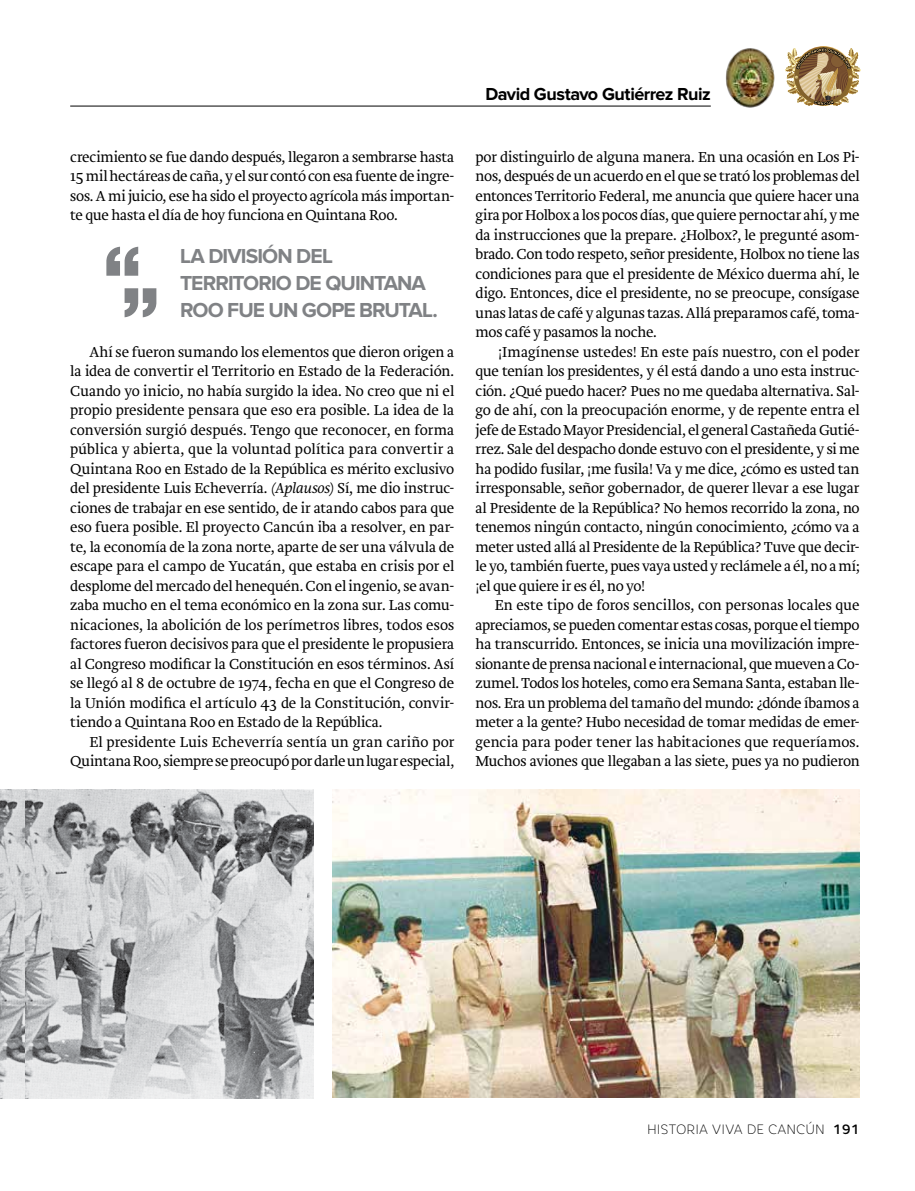
<style>
.page{position:relative;width:915px;height:1191px;background:#fff}
.page>*{position:absolute;margin:0;border:0;box-sizing:border-box;transform-origin:0 0}
.t1{font:700 21px/27px "Proxima Nova";letter-spacing:-.045em;color:#808285}
.t2{font:700 18px "Proxima Nova";letter-spacing:-.03em;color:#000}
.t3{font:300 15px/19.5px "Brioni Pro";letter-spacing:-.01em;color:#000;text-align:justify}
.t4{font:100 13.5px "Core Rhino 25";color:#000}
.s1{font-style:italic}
.s2{font-family:"Core Rhino 55";font-weight:500}
</style>
<div class="page">
<hr style="left:70px;top:106px;width:640px;height:1px;background:#000">
<svg style="left:785px;top:47px;width:75px;height:59px"></svg>
<img style="left:725px;top:48px;width:50px;height:60px">
<svg style="left:106px;top:246px;width:33px;height:30px"></svg>
<svg style="left:124px;top:288px;width:33px;height:30px"></svg>
<img style="left:0;top:789px;width:26px;height:309px">
<img style="left:333px;top:789px;width:526px;height:308px">
<img style="left:26px;top:789px;width:287px;height:309px">
<p class="t3" style="left:70px;top:147px;width:385px">crecimiento se fue dando después, llegaron a sembrarse hasta 15 mil hectáreas de caña, y el sur contó con esa fuente de ingre&shy;sos. A mi juicio, ese ha sido el proyecto agrícola más importan&shy;te que hasta el día de hoy funciona en Quintana Roo.</p>
<h1 class="t1" style="left:180px;top:244px;width:259px">LA DIVISIÓN DEL<br>TERRITORIO DE QUINTANA<br>ROO FUE UN GOPE BRUTAL.</h1>
<p class="t3" style="left:70px;top:342px;width:385px;text-indent:19px">Ahí se fueron sumando los elementos que dieron origen a la idea de convertir el Territorio en Estado de la Federación.<br>Cuando yo inicio, no había surgido la idea. No creo que ni el propio presidente pensara que eso era posible. La idea de la conversión surgió después. Tengo que reconocer, en forma pública y abierta, que la voluntad política para convertir a Quintana Roo en Estado de la República es mérito exclusivo del presidente Luis Echeverría. <span class="s1">(Aplausos)</span> Sí, me dio instruc&shy;ciones de trabajar en ese sentido, de ir atando cabos para que eso fuera posible. El proyecto Cancún iba a resolver, en par&shy;te, la economía de la zona norte, aparte de ser una válvula de escape para el campo de Yucatán, que estaba en crisis por el desplome del mercado del henequén. Con el ingenio, se avan&shy;zaba mucho en el tema económico en la zona sur. Las comu&shy;nicaciones, la abolición de los perímetros libres, todos esos factores fueron decisivos para que el presidente le propusiera al Congreso modificar la Constitución en esos términos. Así se llegó al 8 de octubre de 1974, fecha en que el Congreso de la Unión modifica el artículo 43 de la Constitución, convir&shy;tiendo a Quintana Roo en Estado de la República.</p>
<p class="t3" style="left:70px;top:732px;width:385px;text-align:right">El presidente Luis Echeverría sentía un gran cariño por<br>Quintana Roo, siempre se preocupó por darle un lugar especial,</p>
<p class="t2" style="left:485px;top:85px;width:227px">David Gustavo Gutiérrez Ruiz</p>
<p class="t3" style="left:475px;top:147px;width:385px">por distinguirlo de alguna manera. En una ocasión en Los Pi&shy;nos, después de un acuerdo en el que se trató los problemas del entonces Territorio Federal, me anuncia que quiere hacer una gira por Holbox a los pocos días, que quiere pernoctar ahí, y me da instrucciones que la prepare. ¿Holbox?, le pregunté asom&shy;brado. Con todo respeto, señor presidente, Holbox no tiene las condiciones para que el presidente de México duerma ahí, le digo. Entonces, dice el presidente, no se preocupe, consígase unas latas de café y algunas tazas. Allá preparamos café, toma&shy;mos café y pasamos la noche.</p>
<p class="t3" style="left:475px;top:342px;width:385px;text-indent:23px">¡Imagínense ustedes! En este país nuestro, con el poder que tenían los presidentes, y él está dando a uno esta instruc&shy;ción. ¿Qué puedo hacer? Pues no me quedaba alternativa. Sal&shy;go de ahí, con la preocupación enorme, y de repente entra el jefe de Estado Mayor Presidencial, el general Castañeda Gutié&shy;rrez. Sale del despacho donde estuvo con el presidente, y si me ha podido fusilar, ¡me fusila! Va y me dice, ¿cómo es usted tan irresponsable, señor gobernador, de querer llevar a ese lugar al Presidente de la República? No hemos recorrido la zona, no tenemos ningún contacto, ningún conocimiento, ¿cómo va a meter usted allá al Presidente de la República? Tuve que decir&shy;le yo, también fuerte, pues vaya usted y reclámele a él, no a mí; ¡el que quiere ir es él, no yo!</p>
<p class="t3" style="left:475px;top:596px;width:385px;text-indent:19px">En este tipo de foros sencillos, con personas locales que apreciamos, se pueden comentar estas cosas, porque el tiempo ha transcurrido. Entonces, se inicia una movilización impre&shy;sionante de prensa nacional e internacional, que mueven a Co&shy;zumel. Todos los hoteles, como era Semana Santa, estaban lle&shy;nos. Era un problema del tamaño del mundo: ¿dónde íbamos a meter a la gente? Hubo necesidad de tomar medidas de emer&shy;gencia para poder tener las habitaciones que requeríamos.<br>Muchos aviones que llegaban a las siete, pues ya no pudieron</p>
<p class="t4" style="left:646px;top:1120px;width:214px">HISTORIA VIVA DE CANCÚN <span class="s2">191</span></p>
</div>
